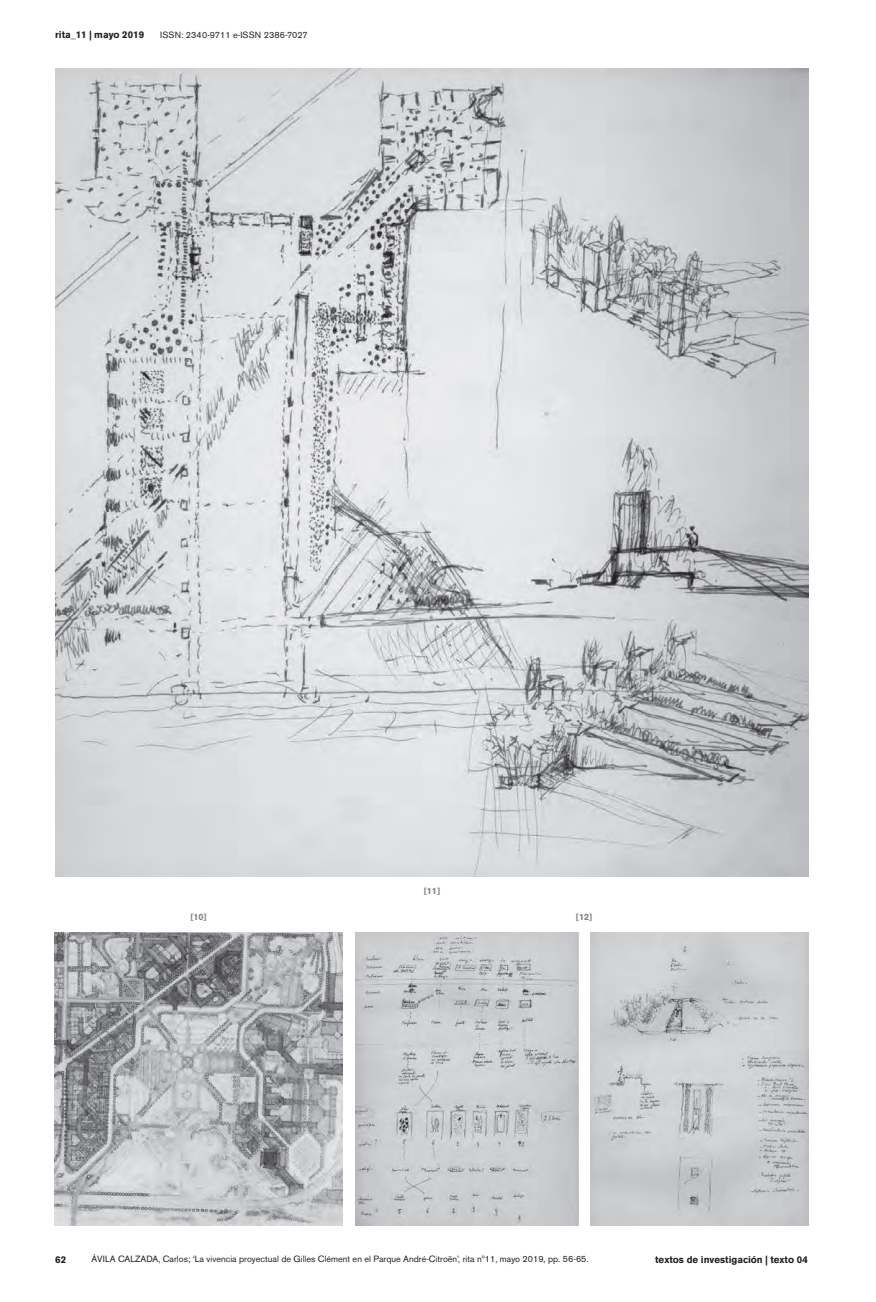
<style>
.page{position:relative;width:876px;height:1302px;background:#fff}
.page>*{position:absolute;margin:0;border:0;box-sizing:border-box;transform-origin:0 0}
.t1{font:700 9.75px "Akzidenz Grotesk BE";color:#231f20}
.t2{font:9px "Akzidenz Grotesk BE";color:#231f20}
.t3{font:9px "Akzidenz Grotesk BE";letter-spacing:.02em;color:#231f20}
.t4{font:700 9px "Akzidenz Grotesk BE";color:#808285}
</style>
<div class="page">
<img style="left:55px;top:932px;width:288px;height:293px">
<img style="left:55px;top:68px;width:754px;height:808px">
<img style="left:356px;top:932px;width:222px;height:293px">
<img style="left:591px;top:932px;width:218px;height:293px">
<p class="t1" style="left:55px;top:29px;width:90px">rita_11 | mayo 2019</p>
<p class="t3" style="left:160px;top:30px;width:149px">ISSN: 2340-9711 e-ISSN 2386-7027</p>
<p class="t4" style="left:424px;top:885px;width:18px">[11]</p>
<p class="t4" style="left:190px;top:912px;width:18px">[10]</p>
<p class="t4" style="left:576px;top:912px;width:18px">[12]</p>
<p class="t1" style="left:55px;top:1253px;width:12px">62</p>
<p class="t2" style="left:91px;top:1253px;width:499px">ÁVILA CALZADA, Carlos; ‘La vivencia proyectual de Gilles Clément en el Parque André-Citroën’, rita nº11, mayo 2019, pp. 56-65.</p>
<p class="t1" style="left:655px;top:1253px;width:154px">textos de investigación | texto 04</p>
</div>
